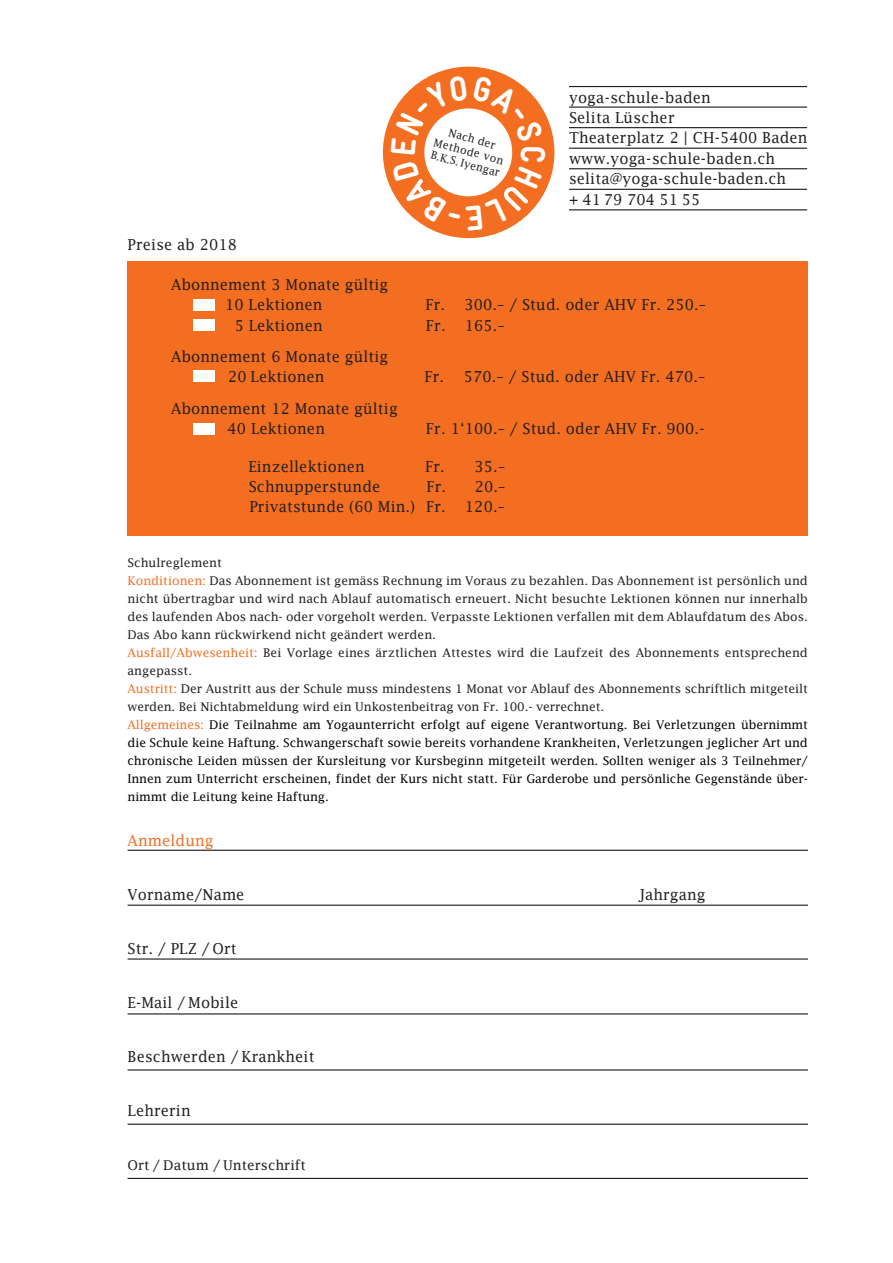
<style>
.page{position:relative;width:893px;height:1263px;background:#fff}
.page>*{position:absolute;margin:0;border:0;box-sizing:border-box;transform-origin:0 0}
.t1{font:15.15px/20.4px "Lucida Fax";letter-spacing:.01em;color:#231f20;scale:.96 1}
.t2{font:15.15px "Lucida Fax";letter-spacing:.01em;color:#f36e21;scale:.96 1}
.t3{font:13.5px "Lucida Fax";color:#231f20}
.t4{font:12px/18px "Lucida Fax";letter-spacing:-.01em;color:#231f20}
.t5{font:10.95px/12.9px "Lucida Fax";color:#231f20;text-align:center;scale:.96 1}
.s1{color:#f36e21}
.s2{color:#000}
</style>
<div class="page">
<hr style="left:569px;top:86px;width:238px;height:1px;background:#231f20">
<hr style="left:569px;top:107px;width:238px;height:1px;background:#231f20">
<hr style="left:569px;top:127px;width:238px;height:1px;background:#231f20">
<hr style="left:569px;top:148px;width:238px;height:1px;background:#231f20">
<hr style="left:569px;top:168px;width:238px;height:1px;background:#231f20">
<hr style="left:569px;top:189px;width:238px;height:1px;background:#231f20">
<hr style="left:569px;top:209px;width:238px;height:1px;background:#231f20">
<div style="left:128px;top:261px;width:680px;height:275px;background:#f36e21"></div>
<div style="left:193px;top:299px;width:22px;height:11px;background:#fff"></div>
<div style="left:193px;top:423px;width:22px;height:11px;background:#fff"></div>
<div style="left:193px;top:371px;width:22px;height:11px;background:#fff"></div>
<div style="left:193px;top:319px;width:22px;height:11px;background:#fff"></div>
<hr style="left:128px;top:1069px;width:680px;height:1px;background:#231f20">
<hr style="left:128px;top:904px;width:680px;height:2px;background:#231f20">
<hr style="left:128px;top:958px;width:680px;height:1px;background:#231f20">
<hr style="left:128px;top:1013px;width:680px;height:1px;background:#231f20">
<hr style="left:128px;top:850px;width:680px;height:1px;background:#231f20">
<hr style="left:128px;top:1123px;width:680px;height:2px;background:#231f20">
<hr style="left:128px;top:1178px;width:680px;height:1px;background:#231f20">
<svg style="left:382px;top:66px;width:173px;height:173px"></svg>
<p class="t1" style="left:128px;top:234px;width:116px">Preise ab 2018</p>
<p class="t1" style="left:225px;top:274px;width:172px;text-indent:-54px">Abonnement 3 Monate gültig<br>10 Lektionen</p>
<p class="t5" style="left:439px;top:123px;width:77px;rotate:15deg">Nach der<br>Methode von<br>B.K.S. Iyengar</p>
<p class="t1" style="left:569px;top:87px;width:250px">yoga-schule-baden<br>Selita Lüscher<br>Theaterplatz 2 | CH-5400 Baden www.yoga-schule-baden.ch selita@yoga-schule-baden.ch<br>+ 41 79 704 51 55</p>
<p class="t1" style="left:425px;top:295px;width:294px">Fr. 300.– / Stud. oder AHV Fr. 250.–</p>
<p class="t1" style="left:235px;top:315px;width:93px">5 Lektionen</p>
<p class="t1" style="left:426px;top:315px;width:84px">Fr. 165.–</p>
<p class="t1" style="left:171px;top:346px;width:228px;text-align:center">Abonnement 6 Monate gültig<br>20 Lektionen</p>
<p class="t1" style="left:424px;top:366px;width:294px">Fr. 570.– / Stud. oder AHV Fr. 470.–</p>
<p class="t1" style="left:228px;top:398px;width:179px;text-indent:-56px">Abonnement 12 Monate gültig<br>40 Lektionen</p>
<p class="t1" style="left:426px;top:418px;width:292px">Fr. 1‘100.– / Stud. oder AHV Fr. 900.-</p>
<p class="t1" style="left:248px;top:456px;width:123px">Einzellektionen</p>
<p class="t1" style="left:425px;top:456px;width:85px">Fr. 35.–</p>
<p class="t1" style="left:249px;top:476px;width:139px">Schnupperstunde</p>
<p class="t1" style="left:249px;top:476px;width:268px;text-indent:177px">Fr. 20.–<br>Privatstunde (60 Min.) Fr.</p>
<p class="t1" style="left:465px;top:496px;width:43px">120.–</p>
<p class="t4" style="left:128px;top:554px;width:682px">Schulreglement<br><span class="s1">Konditionen:</span> Das Abonnement ist gemäss Rechnung im Voraus zu bezahlen. Das Abonnement ist persönlich und nicht übertragbar und wird nach Ablauf automatisch erneuert. Nicht besuchte Lektionen können nur innerhalb des laufenden Abos nach- oder vorgeholt werden. Verpasste Lektionen verfallen mit dem Ablaufdatum des Abos.<br>Das Abo kann rückwirkend nicht geändert werden.<br><span class="s1">Ausfall/Abwesenheit:</span> Bei Vorlage eines ärztlichen Attestes wird die Laufzeit des Abonnements entsprechend angepasst.<br><span class="s1">Austritt:</span> Der Austritt aus der Schule muss mindestens 1 Monat vor Ablauf des Abonnements schriftlich mitgeteilt werden. Bei Nichtabmeldung wird ein Unkostenbeitrag von Fr. 100.- verrechnet.<br><span class="s1">Allgemeines:</span> <span class="s2">Die Teilnahme am Yogaunterricht erfolgt auf eigene Verantwortung. Bei Verletzungen übernimmt die Schule keine Haftung. Schwangerschaft sowie bereits vorhandene Krankheiten, Verletzungen jeglicher Art und chronische Leiden müssen der Kursleitung vor Kursbeginn mitgeteilt werden. Sollten weniger als 3 Teilnehmer/ Innen zum Unterricht erscheinen, findet der Kurs nicht statt. Für Garderobe und persönliche Gegenstände über&shy;nimmt die Leitung keine Haftung.</span></p>
<p class="t2" style="left:128px;top:831px;width:91px">Anmeldung</p>
<p class="t1" style="left:128px;top:884px;width:123px">Vorname/Name</p>
<p class="t1" style="left:639px;top:884px;width:71px">Jahrgang</p>
<p class="t1" style="left:128px;top:938px;width:115px">Str. / PLZ / Ort</p>
<p class="t1" style="left:128px;top:992px;width:117px">E-Mail / Mobile</p>
<p class="t1" style="left:128px;top:1046px;width:196px">Beschwerden / Krankheit</p>
<p class="t1" style="left:128px;top:1100px;width:67px">Lehrerin</p>
<p class="t3" style="left:128px;top:1157px;width:180px">Ort / Datum / Unterschrift</p>
</div>
